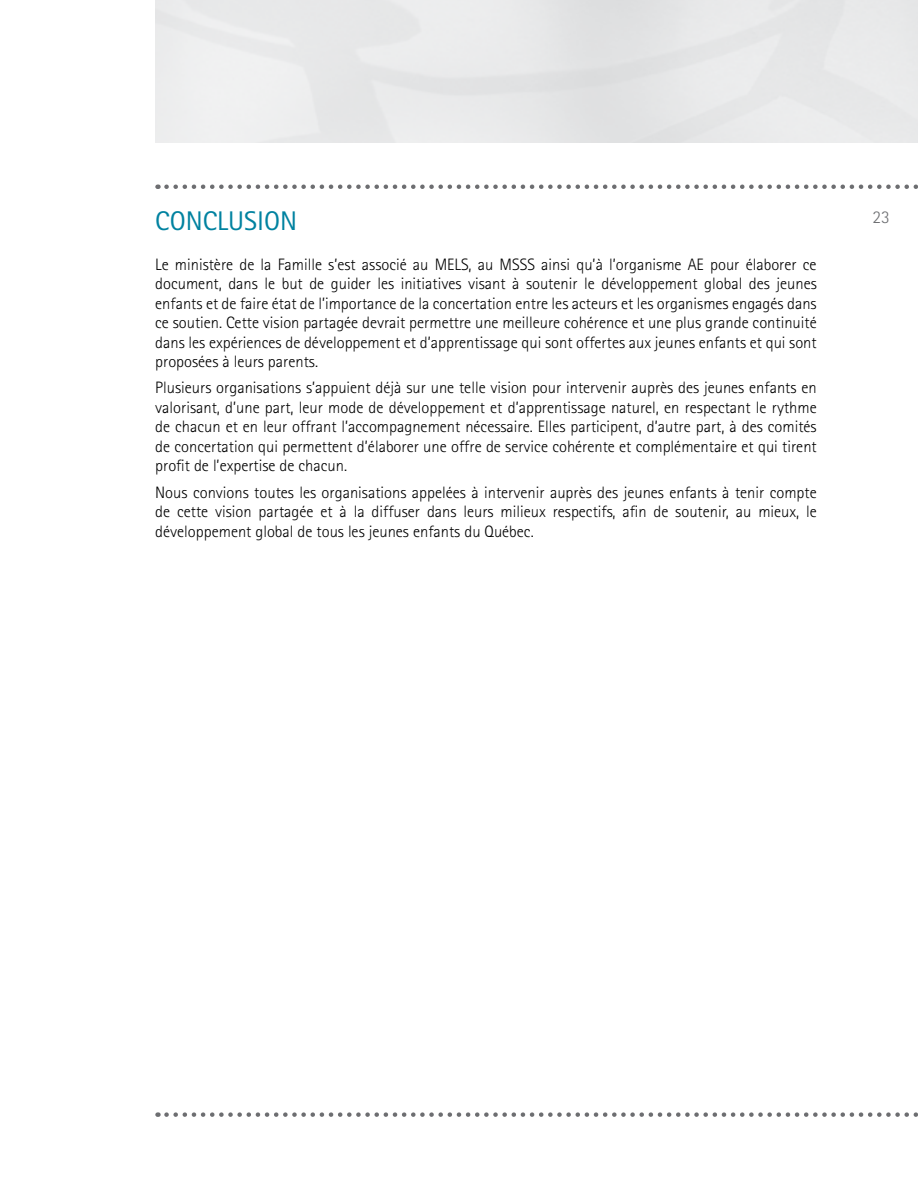
<style>
.page{position:relative;width:918px;height:1188px;background:#fff}
.page>*{position:absolute;margin:0;border:0;box-sizing:border-box;transform-origin:0 0}
.Titre_1{font:27px "Rotis Sans Serif";color:#0082a0}
.t1{font:300 18px "Rotis Sans Serif";color:#6d6e71}
.texte_courant{font:300 16.5px/19.5px "Rotis Sans Serif";color:#000;text-align:justify}
</style>
<div class="page">
<svg style="left:166px;top:184px;width:752px;height:5px"></svg>
<svg style="left:166px;top:1112px;width:752px;height:5px"></svg>
<p class="Titre_1" style="left:155px;top:205px;width:144px">CONCLUSION</p>
<p class="t1" style="left:873px;top:207px;width:19px">23</p>
<p class="texte_courant" style="left:155px;top:254px;width:663px">Le ministère de la Famille s’est associé au MELS, au MSSS ainsi qu’à l’organisme AE pour élaborer ce document, dans le but de guider les initiatives visant à soutenir le développement global des jeunes enfants et de faire état de l’importance de la concertation entre les acteurs et les organismes engagés dans ce soutien. Cette vision partagée devrait permettre une meilleure cohérence et une plus grande continuité dans les expériences de développement et d’apprentissage qui sont offertes aux jeunes enfants et qui sont proposées à leurs parents.</p>
<p class="texte_courant" style="left:155px;top:378px;width:663px">Plusieurs organisations s’appuient déjà sur une telle vision pour intervenir auprès des jeunes enfants en valorisant, d’une part, leur mode de développement et d’apprentissage naturel, en respectant le rythme de chacun et en leur offrant l’accompagnement nécessaire. Elles participent, d’autre part, à des comités de concertation qui permettent d’élaborer une offre de service cohérente et complémentaire et qui tirent profit de l’expertise de chacun.</p>
<p class="texte_courant" style="left:155px;top:482px;width:663px">Nous convions toutes les organisations appelées à intervenir auprès des jeunes enfants à tenir compte de cette vision partagée et à la diffuser dans leurs milieux respectifs, afin de soutenir, au mieux, le développement global de tous les jeunes enfants du Québec.</p>
</div>
